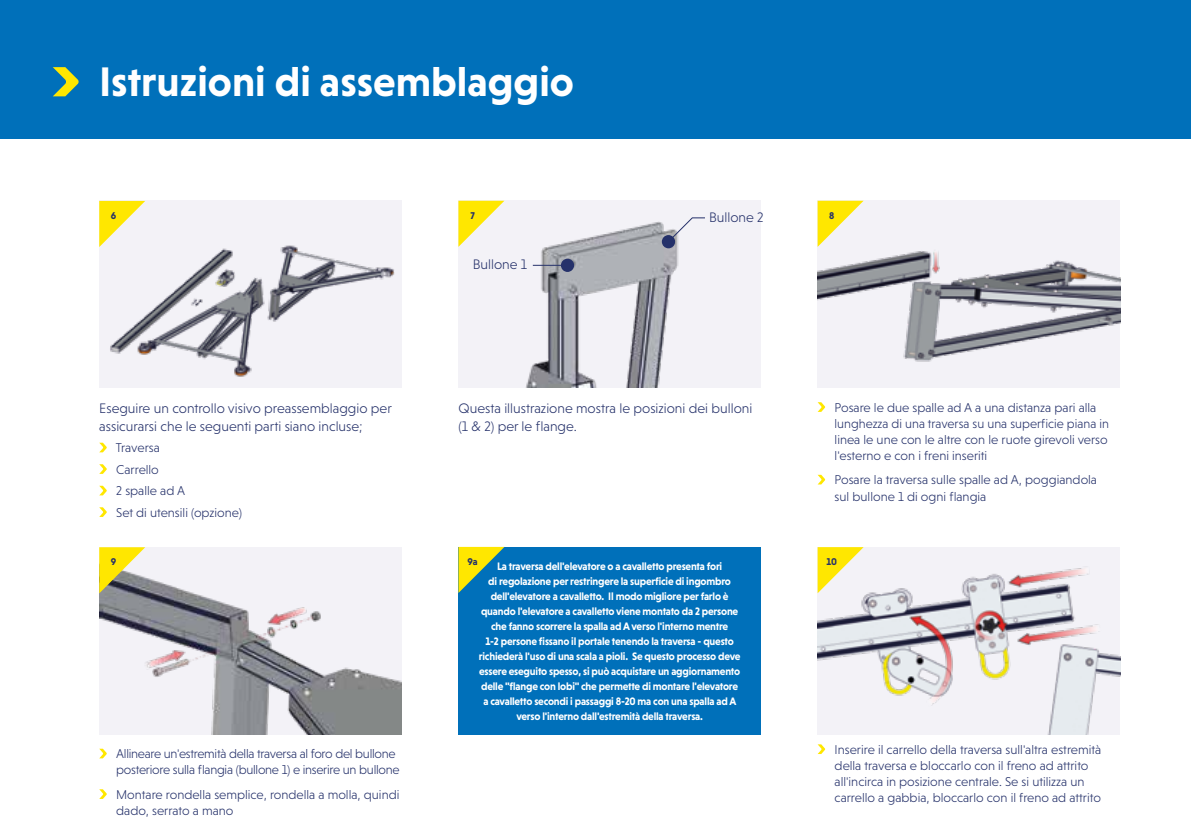
<style>
.page{position:relative;width:1191px;height:840px;background:#fff}
.page>*{position:absolute;margin:0;border:0;box-sizing:border-box;transform-origin:0 0}
.t1{font:700 42px "Niveau Grotesk";color:#fff}
.t2{font:300 14px/18px "Niveau Grotesk";color:#25316a}
.t3{font:300 13px/16px "Niveau Grotesk";color:#25316a}
.t4{font:300 13px/16px "Niveau Grotesk";letter-spacing:-.02em;color:#25316a}
.t5{font:700 11px/15px "Niveau Grotesk";letter-spacing:-.02em;color:#fff;text-align:center;scale:.96 1}
.t6{font:700 10px "Niveau Grotesk";color:#25316a}
</style>
<div class="page">
<div style="left:0;top:0;width:1191px;height:138px;background:#0070ba"></div>
<img style="left:458px;top:201px;width:297px;height:187px">
<img style="left:99px;top:201px;width:303px;height:187px">
<div style="left:662px;top:235px;width:13px;height:13px;background:#25316a;border-radius:50%"></div>
<svg style="left:667px;top:217px;width:39px;height:26px"></svg>
<div style="left:561px;top:258px;width:13px;height:14px;background:#25316a;border-radius:50%"></div>
<hr style="left:533px;top:265px;width:34px;height:1px;background:#25316a">
<div style="left:817px;top:547px;width:303px;height:187px;background:#f3f2f7"></div>
<img style="left:818px;top:568px;width:302px;height:166px">
<img style="left:99px;top:551px;width:303px;height:183px">
<img style="left:818px;top:201px;width:302px;height:185px">
<div style="left:458px;top:546px;width:303px;height:187px;background:#0070ba"></div>
<svg style="left:817px;top:402px;width:8px;height:9px"></svg>
<svg style="left:817px;top:474px;width:8px;height:10px"></svg>
<svg style="left:817px;top:744px;width:8px;height:9px"></svg>
<svg style="left:99px;top:748px;width:8px;height:10px"></svg>
<svg style="left:99px;top:789px;width:8px;height:9px"></svg>
<svg style="left:53px;top:67px;width:26px;height:29px"></svg>
<svg style="left:99px;top:442px;width:8px;height:10px"></svg>
<svg style="left:99px;top:464px;width:8px;height:9px"></svg>
<svg style="left:99px;top:485px;width:8px;height:10px"></svg>
<svg style="left:99px;top:507px;width:8px;height:9px"></svg>
<svg style="left:458px;top:201px;width:46px;height:46px"></svg>
<svg style="left:817px;top:201px;width:46px;height:46px"></svg>
<svg style="left:99px;top:547px;width:46px;height:46px;background:#ccc151"></svg>
<svg style="left:817px;top:547px;width:46px;height:46px"></svg>
<svg style="left:458px;top:546px;width:46px;height:46px"></svg>
<svg style="left:99px;top:201px;width:46px;height:46px"></svg>
<h1 class="t1" style="left:99px;top:57px;width:476px">Istruzioni di assemblaggio</h1>
<p class="t6" style="left:111px;top:210px;width:7px">6</p>
<p class="t2" style="left:99px;top:399px;width:294px">Eseguire un controllo visivo preassemblaggio per assicurarsi che le seguenti parti siano incluse;</p>
<p class="t3" style="left:116px;top:437px;width:128px;line-height:21.6px">Traversa<br>Carrello<br>2 spalle ad A<br>Set di utensili (opzione)</p>
<p class="t6" style="left:470px;top:209px;width:6px">7</p>
<p class="t6" style="left:829px;top:209px;width:7px">8</p>
<p class="t2" style="left:709px;top:208px;width:56px">Bullone 2</p>
<p class="t2" style="left:473px;top:255px;width:56px">Bullone 1</p>
<p class="t2" style="left:458px;top:398px;width:295px">Questa illustrazione mostra le posizioni dei bulloni (1 &amp; 2) per le flange.</p>
<p class="t3" style="left:834px;top:399px;width:276px">Posare le due spalle ad A a una distanza pari alla lunghezza di una traversa su una superficie piana in linea le une con le altre con le ruote girevoli verso l'esterno e con i freni inseriti</p>
<p class="t3" style="left:834px;top:471px;width:264px">Posare la traversa sulle spalle ad A, poggiandola sul bullone 1 di ogni flangia</p>
<p class="t6" style="left:467px;top:555px;width:12px">9a</p>
<p class="t6" style="left:111px;top:555px;width:7px">9</p>
<p class="t6" style="left:826px;top:555px;width:12px">10</p>
<p class="t5" style="left:479px;top:558px;width:274px">La traversa dell'elevatore o a cavalletto presenta fori<br>di regolazione per restringere la superficie di ingombro dell'elevatore a cavalletto. Il modo migliore per farlo è quando l'elevatore a cavalletto viene montato da 2 persone che fanno scorrere la spalla ad A verso l'interno mentre<br>1-2 persone fissano il portale tenendo la traversa - questo richiederà l'uso di una scala a pioli. Se questo processo deve essere eseguito spesso, si può acquistare un aggiornamento delle "flange con lobi" che permette di montare l'elevatore a cavalletto secondi i passaggi 8-20 ma con una spalla ad A verso l'interno dall'estremità della traversa.</p>
<p class="t4" style="left:116px;top:745px;width:285px">Allineare un'estremità della traversa al foro del bullone posteriore sulla flangia (bullone 1) e inserire un bullone</p>
<p class="t3" style="left:116px;top:786px;width:285px">Montare rondella semplice, rondella a molla, quindi dado, serrato a mano</p>
<p class="t3" style="left:834px;top:741px;width:268px">Inserire il carrello della traversa sull'altra estremità della traversa e bloccarlo con il freno ad attrito all'incirca in posizione centrale. Se si utilizza un carrello a gabbia, bloccarlo con il freno ad attrito</p>
</div>
